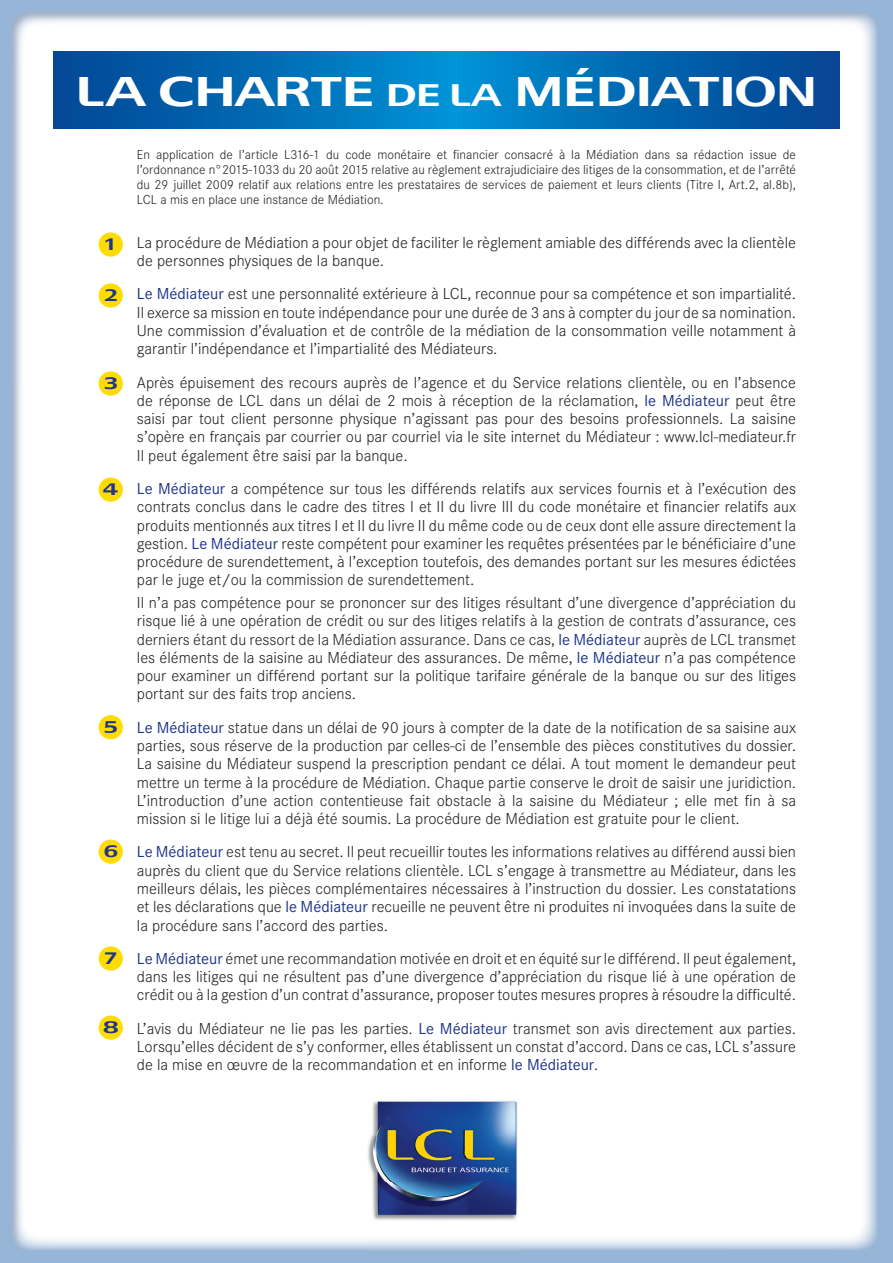
<style>
.page{position:relative;width:893px;height:1263px;background:#97b5d6}
.page>*{position:absolute;margin:0;border:0;box-sizing:border-box;transform-origin:0 0}
.t1{font:700 41.25px "LCL2";letter-spacing:-.02em;color:#fff}
.t2{font:300 16.5px/18.3px "Corporate S";color:#231f20;text-align:justify}
.t3{font:700 16.5px "LCL2";color:#1e358b}
.t4{font:300 13.5px/15px "Corporate S";color:#231f20;text-align:justify}
.s1{font-size:31.05px}
.s2{font-weight:400;color:#1e358b}
</style>
<div class="page">
<div style="left:12px;top:13px;width:713px;height:1129px;background:#fff"></div>
<img style="left:725px;top:13px;width:152px;height:1237px">
<img style="left:12px;top:1142px;width:355px;height:108px">
<img style="left:521px;top:1142px;width:204px;height:108px">
<img style="left:367px;top:1228px;width:154px;height:22px">
<img style="left:362px;top:1091px;width:168px;height:137px">
<svg style="left:53px;top:51px;width:787px;height:77px;background:#0169b2"></svg>
<div style="left:99px;top:232px;width:24px;height:25px;background:#ffdc01;border-radius:50%"></div>
<div style="left:99px;top:283px;width:24px;height:25px;background:#ffdc01;border-radius:50%"></div>
<div style="left:99px;top:371px;width:24px;height:25px;background:#ffdc01;border-radius:50%"></div>
<div style="left:99px;top:477px;width:24px;height:25px;background:#ffdc01;border-radius:50%"></div>
<div style="left:99px;top:715px;width:24px;height:24px;background:#ffdc01;border-radius:50%"></div>
<div style="left:99px;top:839px;width:24px;height:25px;background:#ffdc01;border-radius:50%"></div>
<div style="left:99px;top:946px;width:24px;height:25px;background:#ffdc01;border-radius:50%"></div>
<div style="left:99px;top:1015px;width:24px;height:25px;background:#ffdc01;border-radius:50%"></div>
<h1 class="t1" style="left:76px;top:65px;width:743px">LA CHARTE <span class="s1">DE LA</span> MÉDIATION</h1>
<p class="t3" style="left:104px;top:234px;width:11px">1</p>
<p class="t3" style="left:104px;top:285px;width:15px">2</p>
<p class="t3" style="left:104px;top:373px;width:16px">3</p>
<p class="t3" style="left:102px;top:479px;width:18px">4</p>
<p class="t3" style="left:104px;top:717px;width:15px">5</p>
<p class="t3" style="left:104px;top:841px;width:16px">6</p>
<p class="t3" style="left:104px;top:948px;width:15px">7</p>
<p class="t3" style="left:103px;top:1017px;width:18px">8</p>
<p class="t4" style="left:137px;top:147px;width:661px">En application de l’article L316-1 du code monétaire et financier consacré à la Médiation dans sa rédaction issue de l’ordonnance n°2015-1033 du 20 août 2015 relative au règlement extrajudiciaire des litiges de la consommation, et de l’arrêté du 29 juillet 2009 relatif aux relations entre les prestataires de services de paiement et leurs clients (Titre I, Art.2, al.8b), LCL a mis en place une instance de Médiation.</p>
<p class="t2" style="left:137px;top:233px;width:661px">La procédure de Médiation a pour objet de faciliter le règlement amiable des différends avec la clientèle de personnes physiques de la banque.</p>
<p class="t2" style="left:137px;top:285px;width:661px"><span class="s2">Le Médiateur</span> est une personnalité extérieure à LCL, reconnue pour sa compétence et son impartialité.<br>Il exerce sa mission en toute indépendance pour une durée de 3 ans à compter du jour de sa nomination.<br>Une commission d’évaluation et de contrôle de la médiation de la consommation veille notamment à garantir l’indépendance et l’impartialité des Médiateurs.</p>
<p class="t2" style="left:137px;top:373px;width:661px">Après épuisement des recours auprès de l’agence et du Service relations clientèle, ou en l’absence de réponse de LCL dans un délai de 2 mois à réception de la réclamation, <span class="s2">le Médiateur</span> peut être saisi par tout client personne physique n’agissant pas pour des besoins professionnels. La saisine s’opère en français par courrier ou par courriel via le site internet du Médiateur : www.lcl-mediateur.fr Il peut également être saisi par la banque.</p>
<p class="t2" style="left:137px;top:479px;width:661px"><span class="s2">Le Médiateur</span> a compétence sur tous les différends relatifs aux services fournis et à l’exécution des contrats conclus dans le cadre des titres I et II du livre III du code monétaire et financier relatifs aux produits mentionnés aux titres I et II du livre II du même code ou de ceux dont elle assure directement la gestion. <span class="s2">Le Médiateur</span> reste compétent pour examiner les requêtes présentées par le bénéficiaire d’une procédure de surendettement, à l’exception toutefois, des demandes portant sur les mesures édictées par le juge et/ou la commission de surendettement.</p>
<p class="t2" style="left:137px;top:593px;width:661px">Il n’a pas compétence pour se prononcer sur des litiges résultant d’une divergence d’appréciation du risque lié à une opération de crédit ou sur des litiges relatifs à la gestion de contrats d’assurance, ces derniers étant du ressort de la Médiation assurance. Dans ce cas, <span class="s2">le Médiateur</span> auprès de LCL transmet les éléments de la saisine au Médiateur des assurances. De même, <span class="s2">le Médiateur</span> n’a pas compétence pour examiner un différend portant sur la politique tarifaire générale de la banque ou sur des litiges portant sur des faits trop anciens.</p>
<p class="t2" style="left:137px;top:718px;width:661px"><span class="s2">Le Médiateur</span> statue dans un délai de 90 jours à compter de la date de la notification de sa saisine aux parties, sous réserve de la production par celles-ci de l’ensemble des pièces constitutives du dossier.<br>La saisine du Médiateur suspend la prescription pendant ce délai. A tout moment le demandeur peut mettre un terme à la procédure de Médiation. Chaque partie conserve le droit de saisir une juridiction.<br>L’introduction d’une action contentieuse fait obstacle à la saisine du Médiateur ; elle met fin à sa mission si le litige lui a déjà été soumis. La procédure de Médiation est gratuite pour le client.</p>
<p class="t2" style="left:137px;top:843px;width:661px"><span class="s2">Le Médiateur</span> est tenu au secret. Il peut recueillir toutes les informations relatives au différend aussi bien auprès du client que du Service relations clientèle. LCL s’engage à transmettre au Médiateur, dans les meilleurs délais, les pièces complémentaires nécessaires à l’instruction du dossier. Les constatations et les déclarations que <span class="s2">le Médiateur</span> recueille ne peuvent être ni produites ni invoquées dans la suite de la procédure sans l’accord des parties.</p>
<p class="t2" style="left:137px;top:949px;width:661px"><span class="s2">Le Médiateur</span> émet une recommandation motivée en droit et en équité sur le différend. Il peut également, dans les litiges qui ne résultent pas d’une divergence d’appréciation du risque lié à une opération de crédit ou à la gestion d’un contrat d’assurance, proposer toutes mesures propres à résoudre la difficulté.</p>
<p class="t2" style="left:137px;top:1019px;width:661px">L’avis du Médiateur ne lie pas les parties. <span class="s2">Le Médiateur</span> transmet son avis directement aux parties.<br>Lorsqu’elles décident de s’y conformer, elles établissent un constat d’accord. Dans ce cas, LCL s’assure de la mise en œuvre de la recommandation et en informe <span class="s2">le Médiateur</span>.</p>
</div>
